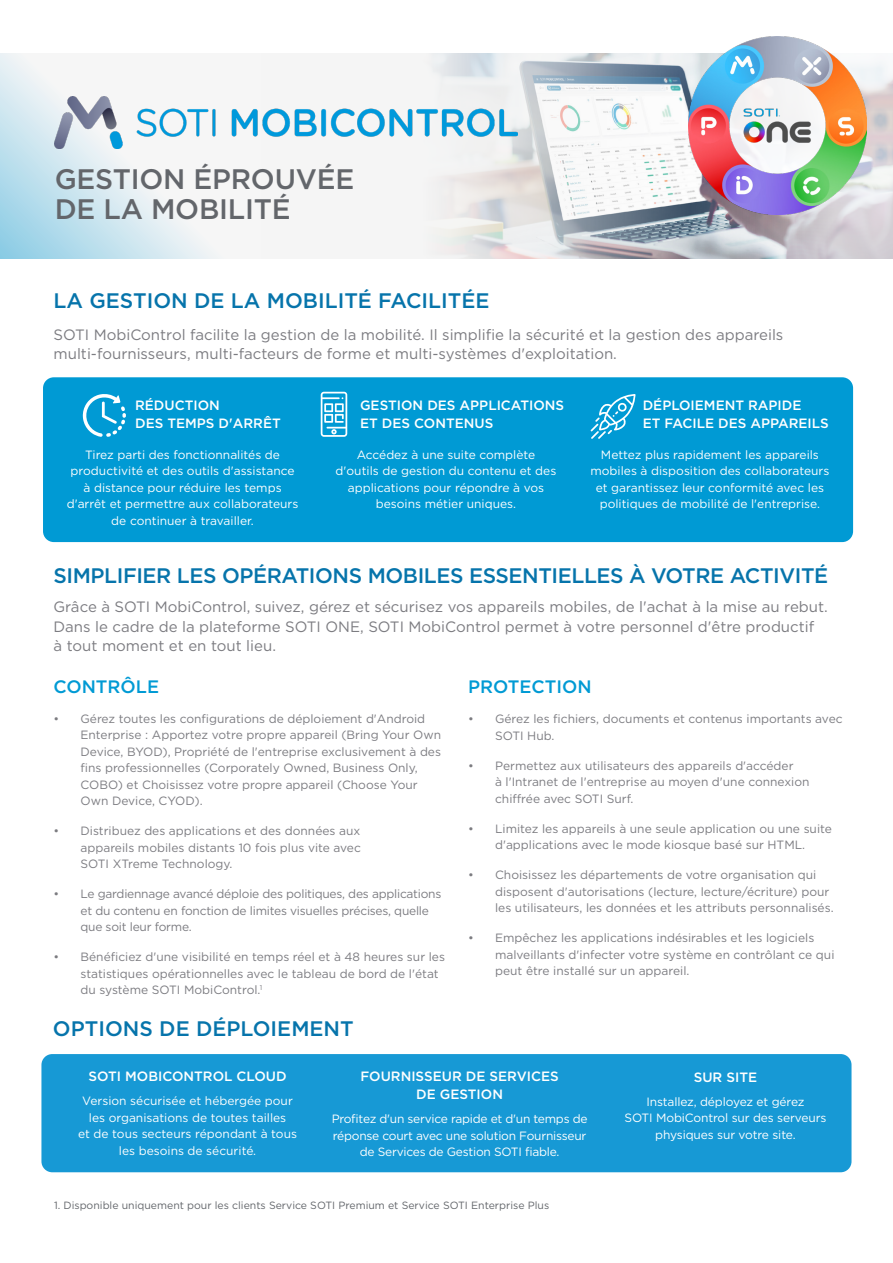
<style>
.page{position:relative;width:893px;height:1263px;background:#fff}
.page>*{position:absolute;margin:0;border:0;box-sizing:border-box;transform-origin:0 0}
.t1{font:500 28.2px "Gotham";letter-spacing:-.01em;color:#63666b}
.t2{font:500 21px "Gotham";letter-spacing:-.02em;color:#0674ab}
.t3{font:500 21px "Gotham";color:#0674ab}
.t4{font:500 18px "Gotham";color:#009ad4}
.t5{font:15px/19.5px "Gotham";color:#7c7c81}
.t6{font:500 13.5px/18px "Gotham";color:#fff}
.t7{font:12px/16.5px "Gotham";color:#7c7c81}
.t8{font:12px/16.5px "Gotham";color:#fff;text-align:center}
.t9{font:12px/16.5px "Gotham";letter-spacing:-.02em;color:#7c7c81}
.t10{font:12px/16.5px "Gotham";letter-spacing:-.02em;color:#fff;text-align:center}
.t11{font:10.5px "Gotham";color:#63666b}
</style>
<div class="page">
<div style="left:43px;top:377px;width:810px;height:165px;background:#009ad4;border-radius:11px"></div>
<svg style="left:591px;top:394px;width:44px;height:45px"></svg>
<svg style="left:83px;top:394px;width:43px;height:43px"></svg>
<svg style="left:321px;top:392px;width:26px;height:45px"></svg>
<div style="left:41px;top:1054px;width:810px;height:118px;background:#1799d5;border-radius:11px"></div>
<svg style="left:0;top:53px;width:224px;height:206px"></svg>
<img style="left:422px;top:53px;width:183px;height:206px">
<svg style="left:605px;top:53px;width:288px;height:206px"></svg>
<img style="left:54px;top:97px;width:464px;height:51px">
<img style="left:688px;top:36px;width:179px;height:179px">
<p class="t1" style="left:55px;top:161px;width:301px">GESTION ÉPROUVÉE</p>
<p class="t1" style="left:55px;top:191px;width:237px">DE LA MOBILITÉ</p>
<p class="t3" style="left:54px;top:287px;width:438px">LA GESTION DE LA MOBILITÉ FACILITÉE</p>
<p class="t5" style="left:54px;top:325px;width:731px">SOTI MobiControl facilite la gestion de la mobilité. Il simplifie la sécurité et la gestion des appareils multi-fournisseurs, multi-facteurs de forme et multi-systèmes d'exploitation.</p>
<p class="t6" style="left:135px;top:396px;width:147px">RÉDUCTION<br>DES TEMPS D'ARRÊT</p>
<p class="t6" style="left:360px;top:396px;width:206px">GESTION DES APPLICATIONS<br>ET DES CONTENUS</p>
<p class="t6" style="left:643px;top:396px;width:188px">DÉPLOIEMENT RAPIDE<br>ET FACILE DES APPAREILS</p>
<p class="t8" style="left:67px;top:446px;width:233px">Tirez parti des fonctionnalités de productivité et des outils d'assistance à distance pour réduire les temps d'arrêt et permettre aux collaborateurs de continuer à travailler.</p>
<p class="t8" style="left:336px;top:446px;width:222px">Accédez à une suite complète d'outils de gestion du contenu et des applications pour répondre à vos besoins métier uniques.</p>
<p class="t8" style="left:590px;top:446px;width:240px">Mettez plus rapidement les appareils mobiles à disposition des collaborateurs et garantissez leur conformité avec les politiques de mobilité de l'entreprise.</p>
<p class="t2" style="left:54px;top:561px;width:776px">SIMPLIFIER LES OPÉRATIONS MOBILES ESSENTIELLES À VOTRE ACTIVITÉ</p>
<p class="t5" style="left:54px;top:597px;width:776px">Grâce à SOTI MobiControl, suivez, gérez et sécurisez vos appareils mobiles, de l'achat à la mise au rebut.<br>Dans le cadre de la plateforme SOTI ONE, SOTI MobiControl permet à votre personnel d'être productif<br>à tout moment et en tout lieu.</p>
<p class="t4" style="left:54px;top:674px;width:107px">CONTRÔLE</p>
<p class="t7" style="left:81px;top:710px;width:362px;text-indent:-27px">• Gérez toutes les configurations de déploiement d'Android Enterprise : Apportez votre propre appareil (Bring Your Own Device, BYOD), Propriété de l'entreprise exclusivement à des fins professionnelles (Corporately Owned, Business Only, COBO) et Choisissez votre propre appareil (Choose Your Own Device, CYOD).</p>
<p class="t7" style="left:81px;top:822px;width:282px;text-align:justify;text-indent:-27px">• Distribuez des applications et des données aux appareils mobiles distants 10 fois plus vite avec SOTI XTreme Technology.</p>
<p class="t9" style="left:81px;top:885px;width:362px;text-indent:-27px">• Le gardiennage avancé déploie des politiques, des applications et du contenu en fonction de limites visuelles précises, quelle que soit leur forme.</p>
<p class="t7" style="left:81px;top:948px;width:366px;text-indent:-27px">• Bénéficiez d'une visibilité en temps réel et à 48 heures sur les statistiques opérationnelles avec le tableau de bord de l'état du système SOTI MobiControl.<sup>1</sup></p>
<p class="t3" style="left:53px;top:1014px;width:302px">OPTIONS DE DÉPLOIEMENT</p>
<p class="t4" style="left:468px;top:675px;width:125px">PROTECTION</p>
<p class="t7" style="left:495px;top:711px;width:349px;text-indent:-27px">• Gérez les fichiers, documents et contenus importants avec<br>SOTI Hub.</p>
<p class="t7" style="left:495px;top:757px;width:316px;text-indent:-27px">• Permettez aux utilisateurs des appareils d'accéder<br>à l'Intranet de l'entreprise au moyen d'une connexion chiffrée avec SOTI Surf.</p>
<p class="t7" style="left:468px;top:820px;width:365px;text-align:center">• Limitez les appareils à une seule application ou une suite d'applications avec le mode kiosque basé sur HTML.</p>
<p class="t7" style="left:495px;top:867px;width:340px;text-indent:-27px">• Choisissez les départements de votre organisation qui disposent d'autorisations (lecture, lecture/écriture) pour les utilisateurs, les données et les attributs personnalisés.</p>
<p class="t7" style="left:495px;top:930px;width:341px;text-indent:-27px">• Empêchez les applications indésirables et les logiciels malveillants d'infecter votre système en contrôlant ce qui peut être installé sur un appareil.</p>
<p class="t6" style="left:88px;top:1067px;width:200px">SOTI MOBICONTROL CLOUD</p>
<p class="t8" style="left:78px;top:1092px;width:221px">Version sécurisée et hébergée pour les organisations de toutes tailles<br>et de tous secteurs répondant à tous les besoins de sécurité.</p>
<p class="t6" style="left:360px;top:1067px;width:200px;text-align:center">FOURNISSEUR DE SERVICES<br>DE GESTION</p>
<p class="t10" style="left:332px;top:1110px;width:257px">Profitez d'un service rapide et d'un temps de réponse court avec une solution Fournisseur de Services de Gestion SOTI fiable.</p>
<p class="t11" style="left:54px;top:1198px;width:497px">1. Disponible uniquement pour les clients Service SOTI Premium et Service SOTI Enterprise Plus</p>
<p class="t6" style="left:694px;top:1068px;width:65px">SUR SITE</p>
<p class="t8" style="left:624px;top:1093px;width:203px">Installez, déployez et gérez<br>SOTI MobiControl sur des serveurs physiques sur votre site.</p>
</div>
